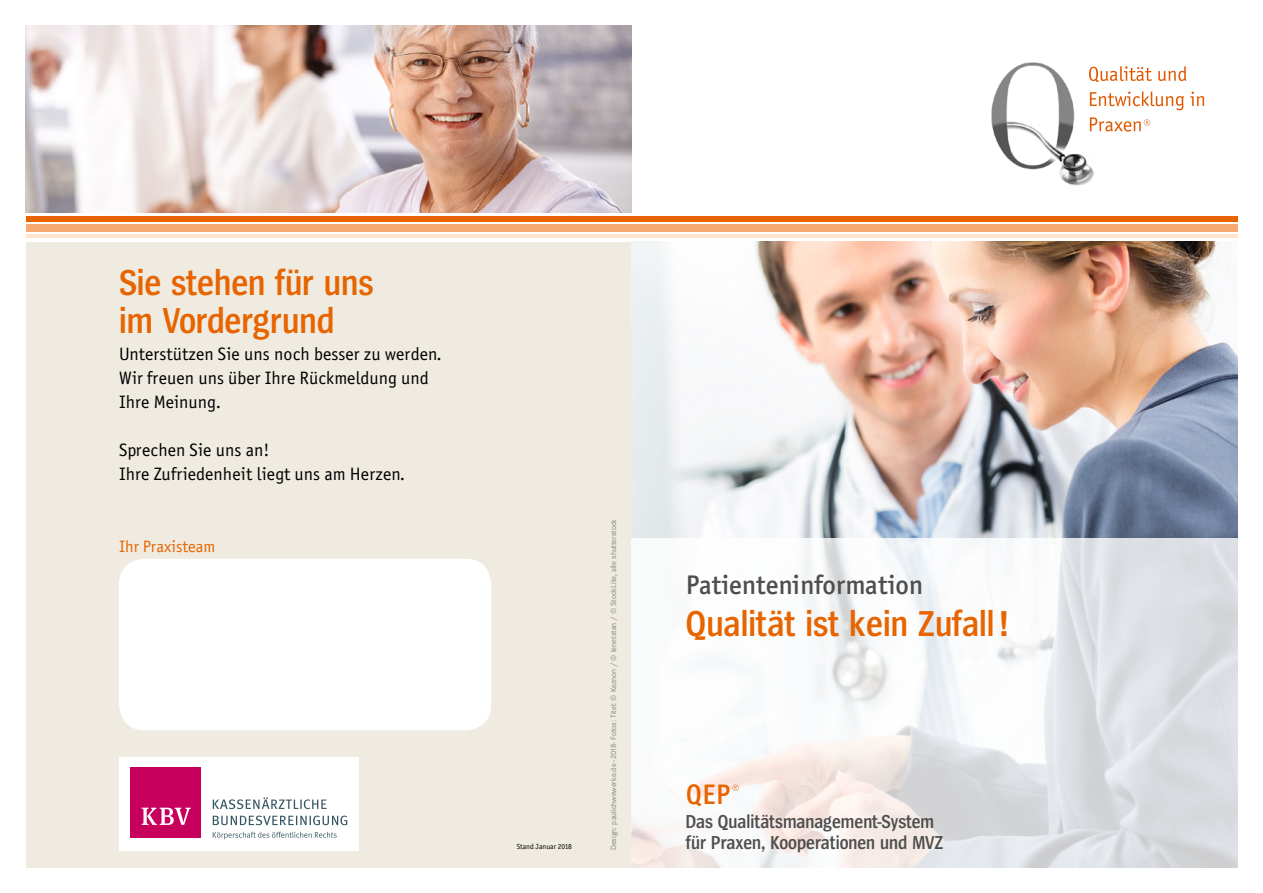
<style>
.page{position:relative;width:1263px;height:893px;background:#fff}
.page>*{position:absolute;margin:0;border:0;box-sizing:border-box;transform-origin:0 0}
.t1{font:600 37.5px/37.5px "Spiegel Cd";color:#e76400}
.t2{font:28.35px "Officina Sans Medium ITC";color:#e76400}
.t3{font:500 27px "Officina San ITC";color:#4e4e4d}
.t4{font:600 19.5px "Spiegel Cd";color:#4e4e4d}
.t5{font:18px/24px "Officina Sans Book ITC";color:#000}
.t6{font:16.5px "Officina Sans Book ITC";color:#e76400}
.t7{font:7.95px "Corporate S";color:#818281}
.t8{font:7.5px "Officina Sans Book ITC";color:#000}
</style>
<div class="page">
<div style="left:26px;top:242px;width:1211px;height:625px;background:#efebe1"></div>
<img style="left:631px;top:242px;width:606px;height:296px">
<div style="left:26px;top:216px;width:1211px;height:6px;background:#e76400"></div>
<div style="left:26px;top:225px;width:1211px;height:7px;background:#f7aa70"></div>
<hr style="left:26px;top:235px;width:1211px;height:3px;background:#ffe5d0">
<svg style="left:631px;top:538px;width:607px;height:330px"></svg>
<div style="left:119px;top:559px;width:372px;height:171px;background:#fff;border-radius:26px"></div>
<img style="left:991px;top:62px;width:107px;height:124px">
<svg style="left:1090px;top:117px;width:60px;height:15px"></svg>
<svg style="left:1090px;top:91px;width:94px;height:19px"></svg>
<svg style="left:1190px;top:92px;width:14px;height:14px"></svg>
<svg style="left:1089px;top:66px;width:63px;height:16px"></svg>
<svg style="left:1158px;top:66px;width:28px;height:15px"></svg>
<img style="left:26px;top:26px;width:605px;height:187px">
<svg style="left:732px;top:785px;width:7px;height:6px"></svg>
<div style="left:119px;top:757px;width:240px;height:93px;background:#fff"></div>
<div style="left:131px;top:768px;width:70px;height:70px;background:#c6005c"></div>
<svg style="left:142px;top:808px;width:49px;height:17px"></svg>
<svg style="left:213px;top:832px;width:124px;height:7px"></svg>
<svg style="left:213px;top:815px;width:134px;height:10px"></svg>
<svg style="left:213px;top:797px;width:114px;height:12px"></svg>
<h1 class="t1" style="left:119px;top:265px;width:256px">Sie stehen für uns im Vordergrund</h1>
<p class="t5" style="left:119px;top:342px;width:324px">Unterstützen Sie uns noch besser zu werden.<br>Wir freuen uns über Ihre Rückmeldung und<br>Ihre Meinung.</p>
<p class="t5" style="left:119px;top:438px;width:288px">Sprechen Sie uns an!<br>Ihre Zufriedenheit liegt uns am Herzen.</p>
<p class="t6" style="left:119px;top:537px;width:98px">Ihr Praxisteam</p>
<p class="t7" style="left:609px;top:850px;width:333px;rotate:-90deg">Design: paulichwewerke.de -2018- Fotos: Titel: © Keznon / © lenetstan / © StockLite, alle shutterstock</p>
<h3 class="t3" style="left:686px;top:569px;width:239px">Patienteninformation</h3>
<h1 class="t1" style="left:686px;top:606px;width:324px">Qualität ist kein Zufall!</h1>
<h2 class="t2" style="left:686px;top:778px;width:46px">QEP</h2>
<p class="t4" style="left:686px;top:812px;width:250px">Das Qualitätsmanagement-System</p>
<p class="t8" style="left:517px;top:842px;width:56px">Stand Januar 2018</p>
<p class="t4" style="left:686px;top:833px;width:259px">für Praxen, Kooperationen und MVZ</p>
</div>
